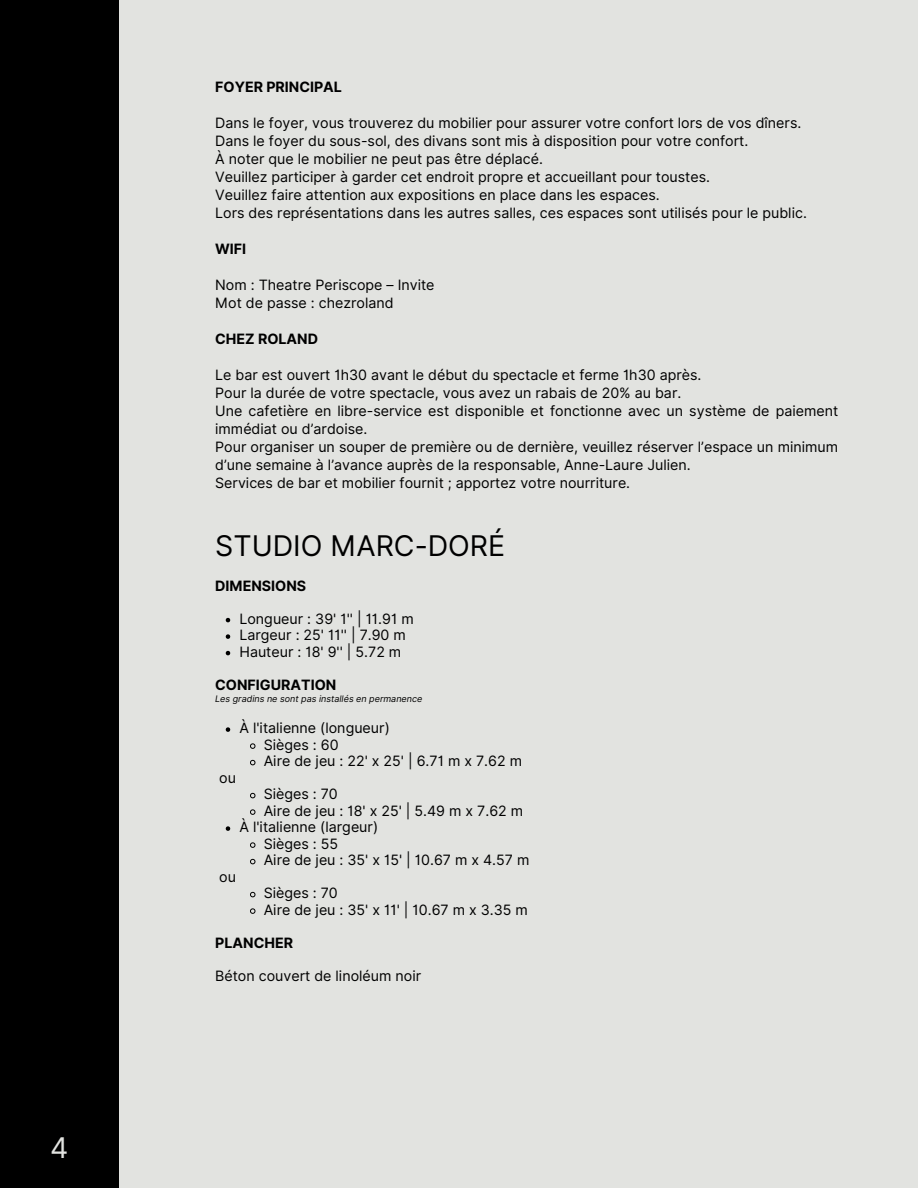
<style>
.page{position:relative;width:918px;height:1188px;background:#e2e3e0}
.page>*{position:absolute;margin:0;border:0;box-sizing:border-box;transform-origin:0 0}
.t1{font:28.5px "Inter";color:#000}
.t2{font:28.5px "Inter";color:#e2e3e0}
.t3{font:14.25px/18px "Inter";color:#000}
.t4{font:700 14.25px "Inter";color:#000}
.t5{font:italic 9px "Inter";color:#000}
</style>
<div class="page">
<div style="left:0;top:0;width:119px;height:1188px;background:#000"></div>
<svg style="left:226px;top:618px;width:4px;height:4px"></svg>
<svg style="left:226px;top:634px;width:4px;height:5px"></svg>
<svg style="left:226px;top:651px;width:4px;height:4px"></svg>
<svg style="left:226px;top:727px;width:4px;height:5px"></svg>
<svg style="left:250px;top:743px;width:6px;height:6px"></svg>
<svg style="left:250px;top:759px;width:6px;height:7px"></svg>
<svg style="left:250px;top:792px;width:6px;height:7px"></svg>
<svg style="left:250px;top:809px;width:6px;height:6px"></svg>
<svg style="left:226px;top:826px;width:4px;height:5px"></svg>
<svg style="left:250px;top:842px;width:6px;height:6px"></svg>
<svg style="left:250px;top:858px;width:6px;height:7px"></svg>
<svg style="left:250px;top:891px;width:6px;height:7px"></svg>
<svg style="left:250px;top:908px;width:6px;height:6px"></svg>
<p class="t2" style="left:50px;top:1130px;width:20px">4</p>
<p class="t4" style="left:215px;top:79px;width:128px">FOYER PRINCIPAL</p>
<p class="t3" style="left:215px;top:114px;width:588px">Dans le foyer, vous trouverez du mobilier pour assurer votre confort lors de vos dîners.</p>
<p class="t3" style="left:215px;top:132px;width:535px">Dans le foyer du sous-sol, des divans sont mis à disposition pour votre confort.</p>
<p class="t3" style="left:215px;top:150px;width:329px">À noter que le mobilier ne peut pas être déplacé.</p>
<p class="t3" style="left:215px;top:168px;width:496px">Veuillez participer à garder cet endroit propre et accueillant pour toustes.</p>
<p class="t3" style="left:215px;top:186px;width:446px">Veuillez faire attention aux expositions en place dans les espaces.</p>
<p class="t3" style="left:215px;top:204px;width:593px">Lors des représentations dans les autres salles, ces espaces sont utilisés pour le public.</p>
<p class="t4" style="left:215px;top:241px;width:33px">WIFI</p>
<p class="t3" style="left:215px;top:276px;width:221px">Nom : Theatre Periscope – Invite</p>
<p class="t3" style="left:215px;top:294px;width:180px">Mot de passe : chezroland</p>
<p class="t4" style="left:215px;top:331px;width:104px">CHEZ ROLAND</p>
<p class="t3" style="left:215px;top:366px;width:488px">Le bar est ouvert 1h30 avant le début du spectacle et ferme 1h30 après.</p>
<p class="t3" style="left:215px;top:384px;width:468px">Pour la durée de votre spectacle, vous avez un rabais de 20% au bar.</p>
<p class="t3" style="left:215px;top:402px;width:624px">Une cafetière en libre-service est disponible et fonctionne avec un système de paiement immédiat ou d’ardoise.</p>
<p class="t3" style="left:215px;top:438px;width:624px">Pour organiser un souper de première ou de dernière, veuillez réserver l’espace un minimum d’une semaine à l’avance auprès de la responsable, Anne-Laure Julien.</p>
<p class="t3" style="left:215px;top:474px;width:417px">Services de bar et mobilier fournit ; apportez votre nourriture.</p>
<p class="t1" style="left:215px;top:528px;width:291px">STUDIO MARC-DORÉ</p>
<p class="t4" style="left:215px;top:577px;width:92px">DIMENSIONS</p>
<p class="t3" style="left:239px;top:610px;width:176px">Longueur : 39' 1'' | 11.91 m</p>
<p class="t3" style="left:239px;top:626px;width:168px">Largeur : 25' 11'' | 7.90 m</p>
<p class="t3" style="left:239px;top:643px;width:163px">Hauteur : 18' 9'' | 5.72 m</p>
<p class="t4" style="left:215px;top:676px;width:123px">CONFIGURATION</p>
<p class="t5" style="left:215px;top:693px;width:209px">Les gradins ne sont pas installés en permanence</p>
<p class="t3" style="left:239px;top:719px;width:152px">À l'italienne (longueur)</p>
<p class="t3" style="left:264px;top:736px;width:76px">Sièges : 60</p>
<p class="t3" style="left:264px;top:752px;width:260px">Aire de jeu : 22' x 25' | 6.71 m x 7.62 m</p>
<p class="t3" style="left:264px;top:785px;width:76px">Sièges : 70</p>
<p class="t3" style="left:264px;top:802px;width:261px">Aire de jeu : 18' x 25' | 5.49 m x 7.62 m</p>
<p class="t3" style="left:239px;top:818px;width:140px">À l'italienne (largeur)</p>
<p class="t3" style="left:264px;top:835px;width:76px">Sièges : 55</p>
<p class="t3" style="left:264px;top:851px;width:267px">Aire de jeu : 35' x 15' | 10.67 m x 4.57 m</p>
<p class="t3" style="left:264px;top:884px;width:76px">Sièges : 70</p>
<p class="t3" style="left:264px;top:901px;width:266px">Aire de jeu : 35' x 11' | 10.67 m x 3.35 m</p>
<p class="t3" style="left:219px;top:769px;width:18px">ou</p>
<p class="t3" style="left:219px;top:868px;width:18px">ou</p>
<p class="t4" style="left:215px;top:934px;width:79px">PLANCHER</p>
<p class="t3" style="left:215px;top:967px;width:208px">Béton couvert de linoléum noir</p>
</div>
